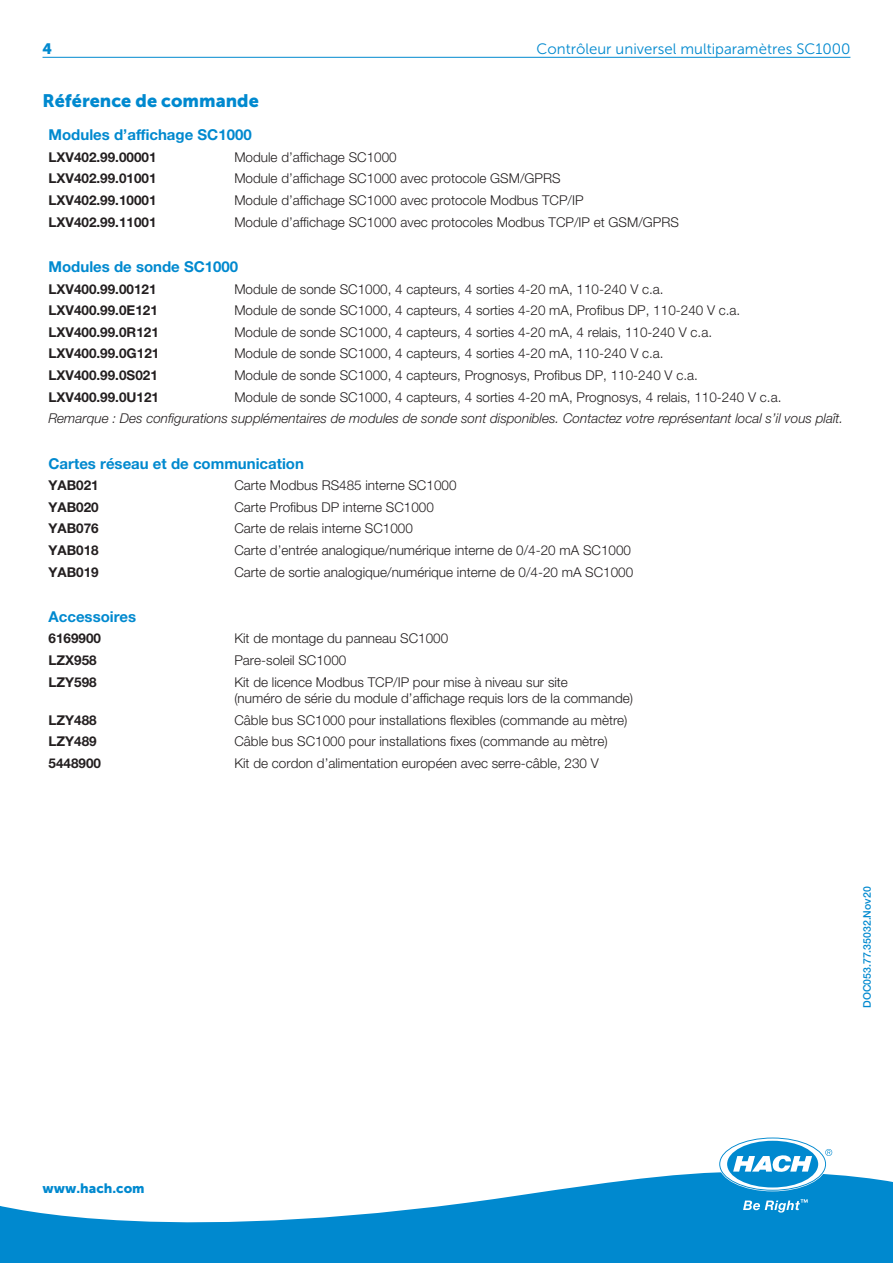
<style>
.page{position:relative;width:893px;height:1263px;background:#fff}
.page>*{position:absolute;margin:0;border:0;box-sizing:border-box;transform-origin:0 0}
.Head_2{font:18px "Museo Sans 900";color:#0089cf}
.Head_3_Text_1_Bold{font:700 15px "Helvetica Neue LTW1 G";color:#0089cf}
.Head_3{font:15px "Museo Sans 300";color:#0089cf}
.Head_3-2{font:15px "Museo Sans 900";color:#0089cf}
.Text_1{font:300 13.5px/16.5px "Helvetica Neue LTW1 G";color:#231f20}
.Text_1_Text_1_Bold{font:700 13.5px "Helvetica Neue LTW1 G";color:#231f20}
.TableNote{font:italic 300 13.5px "Helvetica Neue LTW1 G";color:#231f20}
.Text_1_Color{font:13.5px "Museo Sans 900";color:#0089cf}
.t1{font:500 10.5px "Helvetica Neue LTW1 G";color:#0089cf}
</style>
<div class="page">
<svg style="left:0;top:1168px;width:893px;height:95px;fill:#0089cf"></svg>
<svg style="left:720px;top:1138px;width:112px;height:52px"></svg>
<svg style="left:743px;top:1199px;width:65px;height:13px"></svg>
<hr style="left:43px;top:57px;width:807px;height:1px;background:#0089cf">
<p class="Head_3-2" style="left:43px;top:40px;width:11px">4</p>
<p class="Head_3" style="left:537px;top:41px;width:315px">Contrôleur universel multiparamètres SC1000</p>
<p class="Head_2" style="left:43px;top:91px;width:218px">Référence de commande</p>
<p class="Head_3_Text_1_Bold" style="left:49px;top:125px;width:205px">Modules d’affichage SC1000</p>
<p class="Text_1_Text_1_Bold" style="left:49px;top:149px;width:110px">LXV402.99.00001</p>
<p class="Text_1" style="left:234px;top:149px;width:164px">Module d’affichage SC1000</p>
<p class="Text_1_Text_1_Bold" style="left:49px;top:170px;width:110px">LXV402.99.01001</p>
<p class="Text_1" style="left:234px;top:170px;width:328px">Module d’affichage SC1000 avec protocole GSM/GPRS</p>
<p class="Text_1_Text_1_Bold" style="left:49px;top:192px;width:110px">LXV402.99.10001</p>
<p class="Text_1" style="left:234px;top:192px;width:351px">Module d’affichage SC1000 avec protocole Modbus TCP/IP</p>
<p class="Text_1_Text_1_Bold" style="left:49px;top:213px;width:110px">LXV402.99.11001</p>
<p class="Text_1" style="left:234px;top:213px;width:446px">Module d’affichage SC1000 avec protocoles Modbus TCP/IP et GSM/GPRS</p>
<p class="Head_3_Text_1_Bold" style="left:49px;top:257px;width:191px">Modules de sonde SC1000</p>
<p class="Text_1_Text_1_Bold" style="left:49px;top:280px;width:110px">LXV400.99.00121</p>
<p class="Text_1" style="left:234px;top:280px;width:431px">Module de sonde SC1000, 4 capteurs, 4 sorties 4-20 mA, 110-240 V c.a.</p>
<p class="Text_1_Text_1_Bold" style="left:49px;top:302px;width:111px">LXV400.99.0E121</p>
<p class="Text_1" style="left:234px;top:302px;width:507px">Module de sonde SC1000, 4 capteurs, 4 sorties 4-20 mA, Profibus DP, 110-240 V c.a.</p>
<p class="Text_1_Text_1_Bold" style="left:49px;top:324px;width:112px">LXV400.99.0R121</p>
<p class="Text_1" style="left:234px;top:324px;width:479px">Module de sonde SC1000, 4 capteurs, 4 sorties 4-20 mA, 4 relais, 110-240 V c.a.</p>
<p class="Text_1_Text_1_Bold" style="left:49px;top:345px;width:112px">LXV400.99.0G121</p>
<p class="Text_1" style="left:234px;top:345px;width:431px">Module de sonde SC1000, 4 capteurs, 4 sorties 4-20 mA, 110-240 V c.a.</p>
<p class="Text_1_Text_1_Bold" style="left:49px;top:367px;width:111px">LXV400.99.0S021</p>
<p class="Text_1" style="left:234px;top:367px;width:465px">Module de sonde SC1000, 4 capteurs, Prognosys, Profibus DP, 110-240 V c.a.</p>
<p class="Text_1_Text_1_Bold" style="left:49px;top:389px;width:112px">LXV400.99.0U121</p>
<p class="Text_1" style="left:234px;top:389px;width:548px">Module de sonde SC1000, 4 capteurs, 4 sorties 4-20 mA, Prognosys, 4 relais, 110-240 V c.a.</p>
<p class="TableNote" style="left:49px;top:410px;width:796px">Remarque : Des configurations supplémentaires de modules de sonde sont disponibles. Contactez votre représentant local s’il vous plaît.</p>
<p class="Head_3_Text_1_Bold" style="left:49px;top:454px;width:257px">Cartes réseau et de communication</p>
<p class="Text_1_Text_1_Bold" style="left:49px;top:477px;width:52px">YAB021</p>
<p class="Text_1" style="left:234px;top:477px;width:224px">Carte Modbus RS485 interne SC1000</p>
<p class="Text_1_Text_1_Bold" style="left:49px;top:499px;width:52px">YAB020</p>
<p class="Text_1" style="left:234px;top:499px;width:201px">Carte Profibus DP interne SC1000</p>
<p class="Text_1_Text_1_Bold" style="left:49px;top:520px;width:52px">YAB076</p>
<p class="Text_1" style="left:234px;top:520px;width:180px">Carte de relais interne SC1000</p>
<p class="Text_1_Text_1_Bold" style="left:49px;top:542px;width:52px">YAB018</p>
<p class="Text_1" style="left:234px;top:542px;width:398px">Carte d’entrée analogique/numérique interne de 0/4-20 mA SC1000</p>
<p class="Text_1_Text_1_Bold" style="left:49px;top:564px;width:52px">YAB019</p>
<p class="Text_1" style="left:234px;top:564px;width:400px">Carte de sortie analogique/numérique interne de 0/4-20 mA SC1000</p>
<p class="Head_3_Text_1_Bold" style="left:49px;top:607px;width:89px">Accessoires</p>
<p class="Text_1_Text_1_Bold" style="left:49px;top:630px;width:54px">6169900</p>
<p class="Text_1" style="left:234px;top:630px;width:215px">Kit de montage du panneau SC1000</p>
<p class="Text_1_Text_1_Bold" style="left:49px;top:652px;width:50px">LZX958</p>
<p class="Text_1" style="left:234px;top:652px;width:114px">Pare-soleil SC1000</p>
<p class="Text_1_Text_1_Bold" style="left:49px;top:673px;width:50px">LZY598</p>
<p class="Text_1" style="left:234px;top:673px;width:400px">Kit de licence Modbus TCP/IP pour mise à niveau sur site<br>(numéro de série du module d’affichage requis lors de la commande)</p>
<p class="Text_1_Text_1_Bold" style="left:49px;top:711px;width:50px">LZY488</p>
<p class="Text_1" style="left:234px;top:712px;width:395px">Câble bus SC1000 pour installations flexibles (commande au mètre)</p>
<p class="Text_1_Text_1_Bold" style="left:49px;top:733px;width:50px">LZY489</p>
<p class="Text_1" style="left:234px;top:733px;width:375px">Câble bus SC1000 pour installations fixes (commande au mètre)</p>
<p class="Text_1_Text_1_Bold" style="left:49px;top:755px;width:54px">5448900</p>
<p class="Text_1" style="left:234px;top:755px;width:366px">Kit de cordon d’alimentation européen avec serre-câble, 230 V</p>
<p class="t1" style="left:861px;top:1008px;width:123px;rotate:-90deg">DOC053.77.35032.Nov20</p>
<p class="Text_1_Color" style="left:43px;top:1181px;width:104px">www.hach.com</p>
</div>
